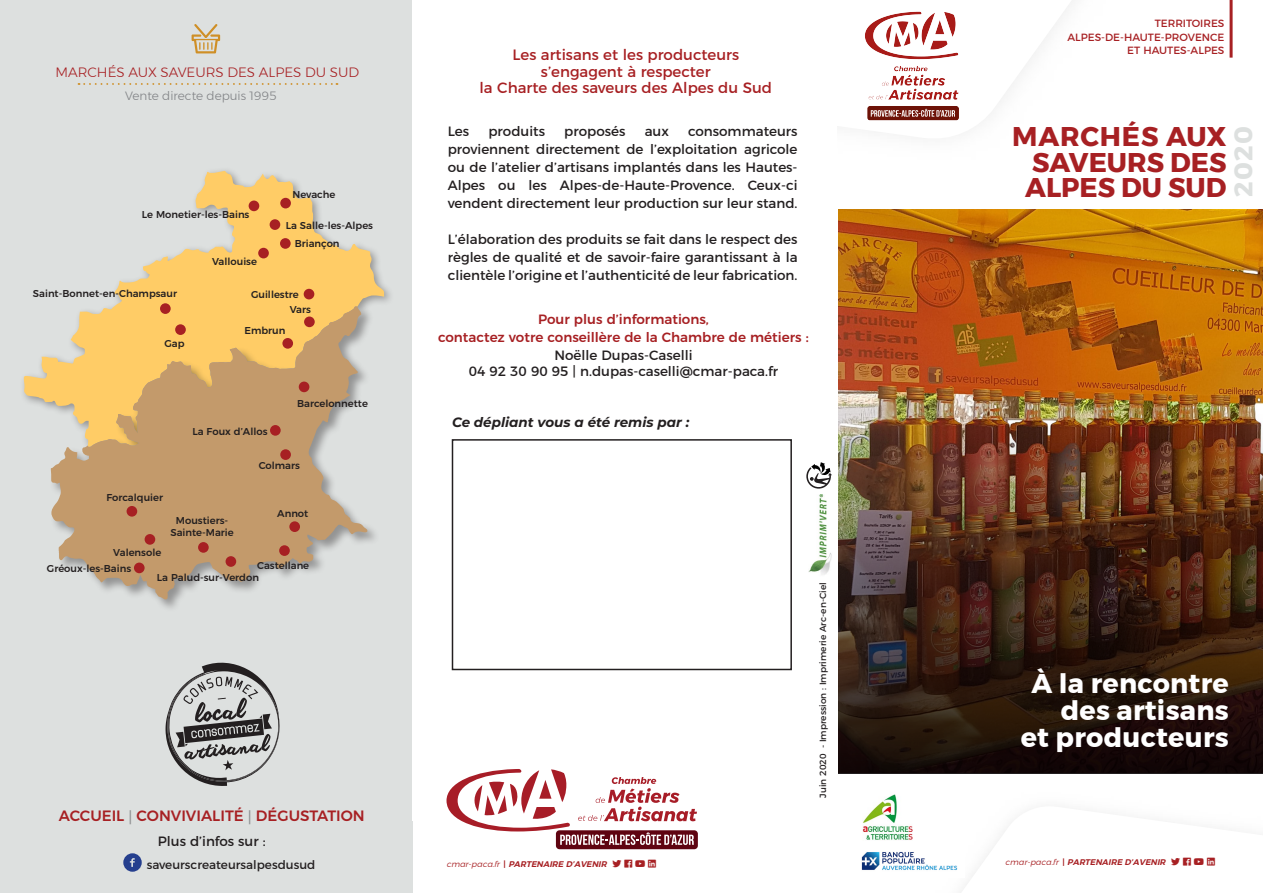
<style>
.page{position:relative;width:1263px;height:893px;background:#fff}
.page>*{position:absolute;margin:0;border:0;box-sizing:border-box;transform-origin:0 0}
.t1{font:700 27px/27px "Montserrat";letter-spacing:.01em;color:#fff;text-align:right}
.t2{font:700 27px/25.5px "Montserrat";color:#a72023;text-align:justify}
.t3{font:700 25.5px "Montserrat";color:#dde0df}
.t4{font:15px/16.5px "Montserrat";color:#a72023;text-align:center}
.t5{font:500 15px "Montserrat";color:#a72023}
.t6{font:13.5px/18px "Montserrat";color:#231f20;text-align:justify}
.t7{font:500 13.5px/18px "Montserrat";color:#a72023;text-align:center}
.t8{font:300 13.5px "Montserrat";color:#a72023}
.t9{font:italic 700 13.5px "Montserrat";color:#231f20}
.t10{font:12px "Montserrat";color:#231f20}
.t11{font:300 12px "Montserrat";color:#808285}
.t12{font:10.5px/13.5px "Montserrat";color:#a72023;text-align:right}
.t13{font:500 10.5px "Montserrat";color:#231f20}
.t14{font:500 10.05px/12px "Montserrat";color:#231f20;text-align:center}
.t15{font:9px "Montserrat";color:#231f20}
.t16{font:italic 600 8.25px "Montserrat";color:#a72023}
.s1{font-family:"Arial";font-weight:400;color:#8e9092}
.s2{font-family:"Montserrat Alternates";font-weight:300}
.s3{font-style:normal}
</style>
<div class="page">
<img style="left:838px;top:210px;width:425px;height:204px">
<img style="left:865px;top:11px;width:94px;height:110px">
<img style="left:838px;top:414px;width:425px;height:360px">
<img style="left:861px;top:852px;width:97px;height:18px">
<img style="left:863px;top:794px;width:49px;height:46px">
<div style="left:0;top:0;width:412px;height:893px;background:#dde0df"></div>
<svg style="left:192px;top:24px;width:28px;height:29px"></svg>
<svg style="left:79px;top:83px;width:258px;height:2px"></svg>
<svg style="left:165px;top:663px;width:115px;height:123px"></svg>
<svg style="left:123px;top:853px;width:19px;height:19px"></svg>
<hr style="left:1229px;top:0;width:3px;height:58px;background:#a72023">
<svg style="left:806px;top:462px;width:26px;height:27px"></svg>
<img style="left:808px;top:495px;width:24px;height:80px">
<div style="left:452px;top:439px;width:340px;height:231px;border:2px solid #231f20"></div>
<svg style="left:24px;top:171px;width:360px;height:237px"></svg>
<div style="left:49px;top:305px;width:331px;height:307px;background:#dde0df"></div>
<svg style="left:51px;top:306px;width:316px;height:293px;fill:#c39a6b"></svg>
<div style="left:270px;top:219px;width:10px;height:11px;background:#a72023;border-radius:50%"></div>
<div style="left:249px;top:201px;width:10px;height:10px;background:#a72023;border-radius:50%"></div>
<div style="left:280px;top:198px;width:11px;height:10px;background:#a72023;border-radius:50%"></div>
<div style="left:299px;top:382px;width:10px;height:10px;background:#a72023;border-radius:50%"></div>
<div style="left:282px;top:338px;width:11px;height:11px;background:#a72023;border-radius:50%"></div>
<div style="left:304px;top:317px;width:11px;height:10px;background:#a72023;border-radius:50%"></div>
<div style="left:258px;top:248px;width:11px;height:10px;background:#a72023;border-radius:50%"></div>
<div style="left:280px;top:449px;width:11px;height:11px;background:#a72023;border-radius:50%"></div>
<div style="left:279px;top:545px;width:11px;height:11px;background:#a72023;border-radius:50%"></div>
<div style="left:134px;top:563px;width:11px;height:10px;background:#a72023;border-radius:50%"></div>
<div style="left:145px;top:534px;width:10px;height:11px;background:#a72023;border-radius:50%"></div>
<div style="left:198px;top:542px;width:11px;height:11px;background:#a72023;border-radius:50%"></div>
<div style="left:175px;top:324px;width:11px;height:11px;background:#a72023;border-radius:50%"></div>
<div style="left:160px;top:303px;width:11px;height:11px;background:#a72023;border-radius:50%"></div>
<div style="left:270px;top:425px;width:11px;height:11px;background:#a72023;border-radius:50%"></div>
<div style="left:304px;top:289px;width:10px;height:10px;background:#a72023;border-radius:50%"></div>
<div style="left:127px;top:506px;width:10px;height:11px;background:#a72023;border-radius:50%"></div>
<div style="left:289px;top:521px;width:11px;height:11px;background:#a72023;border-radius:50%"></div>
<div style="left:280px;top:238px;width:11px;height:11px;background:#a72023;border-radius:50%"></div>
<div style="left:226px;top:556px;width:10px;height:11px;background:#a72023;border-radius:50%"></div>
<div style="left:556px;top:830px;width:142px;height:19px;background:#5f0411;border-radius:4px"></div>
<svg style="left:446px;top:769px;width:251px;height:76px"></svg>
<p class="t8" style="left:55px;top:62px;width:305px">MARCHÉS AUX SAVEURS DES ALPES DU SUD</p>
<p class="t11" style="left:125px;top:87px;width:153px">Vente directe depuis 1995</p>
<p class="t14" style="left:142px;top:208px;width:109px">Le Monetier-les-Bains</p>
<p class="t14" style="left:212px;top:254px;width:46px">Vallouise</p>
<p class="t14" style="left:293px;top:187px;width:44px">Nevache</p>
<p class="t14" style="left:286px;top:219px;width:89px">La Salle-les-Alpes</p>
<p class="t14" style="left:295px;top:236px;width:46px">Briançon</p>
<p class="t14" style="left:33px;top:287px;width:146px">Saint-Bonnet-en-Champsaur</p>
<p class="t14" style="left:165px;top:336px;width:22px">Gap</p>
<p class="t13" style="left:236px;top:284px;width:42px">Arvieux</p>
<p class="t14" style="left:251px;top:287px;width:49px">Guillestre</p>
<p class="t14" style="left:290px;top:302px;width:23px">Vars</p>
<p class="t14" style="left:244px;top:324px;width:42px">Embrun</p>
<p class="t14" style="left:106px;top:491px;width:58px">Forcalquier</p>
<p class="t14" style="left:192px;top:425px;width:77px">La Foux d’Allos</p>
<p class="t14" style="left:297px;top:396px;width:72px">Barcelonnette</p>
<p class="t14" style="left:259px;top:458px;width:43px">Colmars</p>
<p class="t14" style="left:113px;top:545px;width:49px">Valensole</p>
<p class="t14" style="left:170px;top:514px;width:65px">Moustiers-<br>Sainte-Marie</p>
<p class="t14" style="left:277px;top:507px;width:33px">Annot</p>
<p class="t14" style="left:47px;top:562px;width:86px">Gréoux-les-Bains</p>
<p class="t14" style="left:257px;top:559px;width:54px">Castellane</p>
<p class="t14" style="left:157px;top:570px;width:104px">La Palud-sur-Verdon</p>
<p class="t4" style="left:479px;top:45px;width:294px">Les artisans et les producteurs s’engagent à respecter<br>la Charte des saveurs des Alpes du Sud</p>
<p class="t6" style="left:448px;top:121px;width:23px">Les</p>
<p class="t6" style="left:488px;top:121px;width:58px">produits</p>
<p class="t6" style="left:564px;top:121px;width:63px">proposés</p>
<p class="t6" style="left:645px;top:121px;width:26px">aux</p>
<p class="t6" style="left:448px;top:121px;width:351px;text-indent:240px">consommateurs proviennent directement de l’exploitation agricole ou de l’atelier d’artisans implantés dans les Hautes-Alpes ou les Alpes-de-Haute-Provence. Ceux-ci vendent directement leur production sur leur stand.</p>
<p class="t6" style="left:448px;top:229px;width:351px">L’élaboration des produits se fait dans le respect des règles de qualité et de savoir-faire garantissant à la clientèle l’origine et l’authenticité de leur fabrication.</p>
<p class="t7" style="left:438px;top:310px;width:372px">Pour plus d’informations,<br>contactez votre conseillère de la Chambre de métiers :</p>
<p class="t6" style="left:469px;top:346px;width:311px;line-height:16.2px;text-align:center">Noëlle Dupas-Caselli<br>04 92 30 90 95 | n.dupas-caselli@cmar-paca.fr</p>
<p class="t9" style="left:452px;top:413px;width:239px">Ce dépliant vous a été remis par :</p>
<p class="t5" style="left:59px;top:804px;width:308px">ACCUEIL <span class="s1">|</span> CONVIVIALITÉ <span class="s1">|</span> DÉGUSTATION</p>
<p class="t6" style="left:158px;top:832px;width:109px">Plus d’infos sur :</p>
<p class="t10" style="left:147px;top:855px;width:170px">saveurscreateursalpesdusud</p>
<p class="t16" style="left:446px;top:857px;width:164px"><span class="s2">cmar-paca.fr</span> <span class="s3">|</span> PARTENAIRE D’AVENIR</p>
<p class="t15" style="left:816px;top:797px;width:217px;rotate:-90deg">Juin 2020 - Impression : Imprimerie Arc-en-Ciel</p>
<p class="t12" style="left:1067px;top:16px;width:159px">TERRITOIRES<br>ALPES-DE-HAUTE-PROVENCE<br>ET HAUTES-ALPES</p>
<h1 class="t2" style="left:1025px;top:124px;width:203px;text-indent:-13px">MARCHÉS AUX SAVEURS DES ALPES DU SUD</h1>
<h2 class="t3" style="left:1223px;top:197px;width:73px;rotate:-90deg">2020</h2>
<h1 class="t1" style="left:1021px;top:670px;width:210px">À la rencontre des artisans<br>et producteurs</h1>
<p class="t16" style="left:1005px;top:855px;width:164px"><span class="s2">cmar-paca.fr</span> <span class="s3">|</span> PARTENAIRE D’AVENIR</p>
</div>
